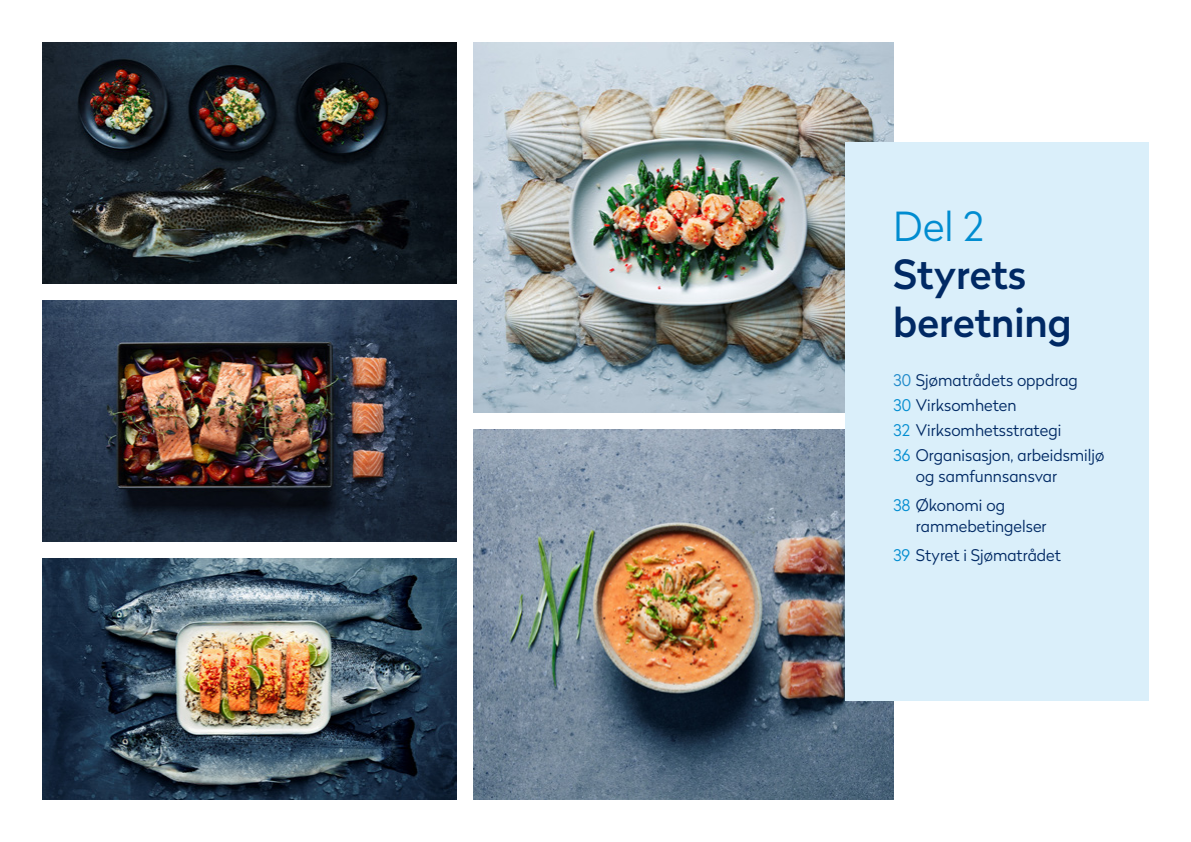
<style>
.page{position:relative;width:1191px;height:842px;background:#fff}
.page>*{position:absolute;margin:0;border:0;box-sizing:border-box;transform-origin:0 0}
.Heading_stor__light{font:500 40px "Radikal";color:#002964}
.Heading_stor__light-2{font:300 40px "Radikal";color:#008cd0}
.Stor_mellomtittel{font:300 16px/21px "Radikal";color:#002964}
.s1{color:#1b88c9}
.s2{color:#008cd0}
</style>
<div class="page">
<img style="left:473px;top:43px;width:420px;height:369px">
<img style="left:473px;top:429px;width:420px;height:370px">
<img style="left:43px;top:558px;width:413px;height:241px">
<img style="left:43px;top:300px;width:413px;height:241px">
<img style="left:43px;top:43px;width:413px;height:240px">
<div style="left:845px;top:142px;width:303px;height:558px;background:#daeffa"></div>
<p class="Heading_stor__light-2" style="left:893px;top:198px;width:92px">Del 2</p>
<p class="Heading_stor__light" style="left:893px;top:246px;width:135px">Styrets</p>
<p class="Heading_stor__light" style="left:893px;top:294px;width:180px">beretning</p>
<p class="Stor_mellomtittel" style="left:893px;top:369px;width:186px"><span class="s1">30</span> Sjømatrådets oppdrag</p>
<p class="Stor_mellomtittel" style="left:893px;top:394px;width:125px"><span class="s2">30</span> Virksomheten</p>
<p class="Stor_mellomtittel" style="left:893px;top:419px;width:169px"><span class="s2">32</span> Virksomhetsstrategi</p>
<p class="Stor_mellomtittel" style="left:916px;top:444px;width:190px;text-indent:-23px"><span class="s2">36</span> Organisasjon, arbeidsmiljø og samfunnsansvar</p>
<p class="Stor_mellomtittel" style="left:916px;top:494px;width:132px;text-indent:-23px"><span class="s2">38</span> Økonomi og rammebetingelser</p>
<p class="Stor_mellomtittel" style="left:893px;top:544px;width:169px"><span class="s2">39</span> Styret i Sjømatrådet</p>
</div>
